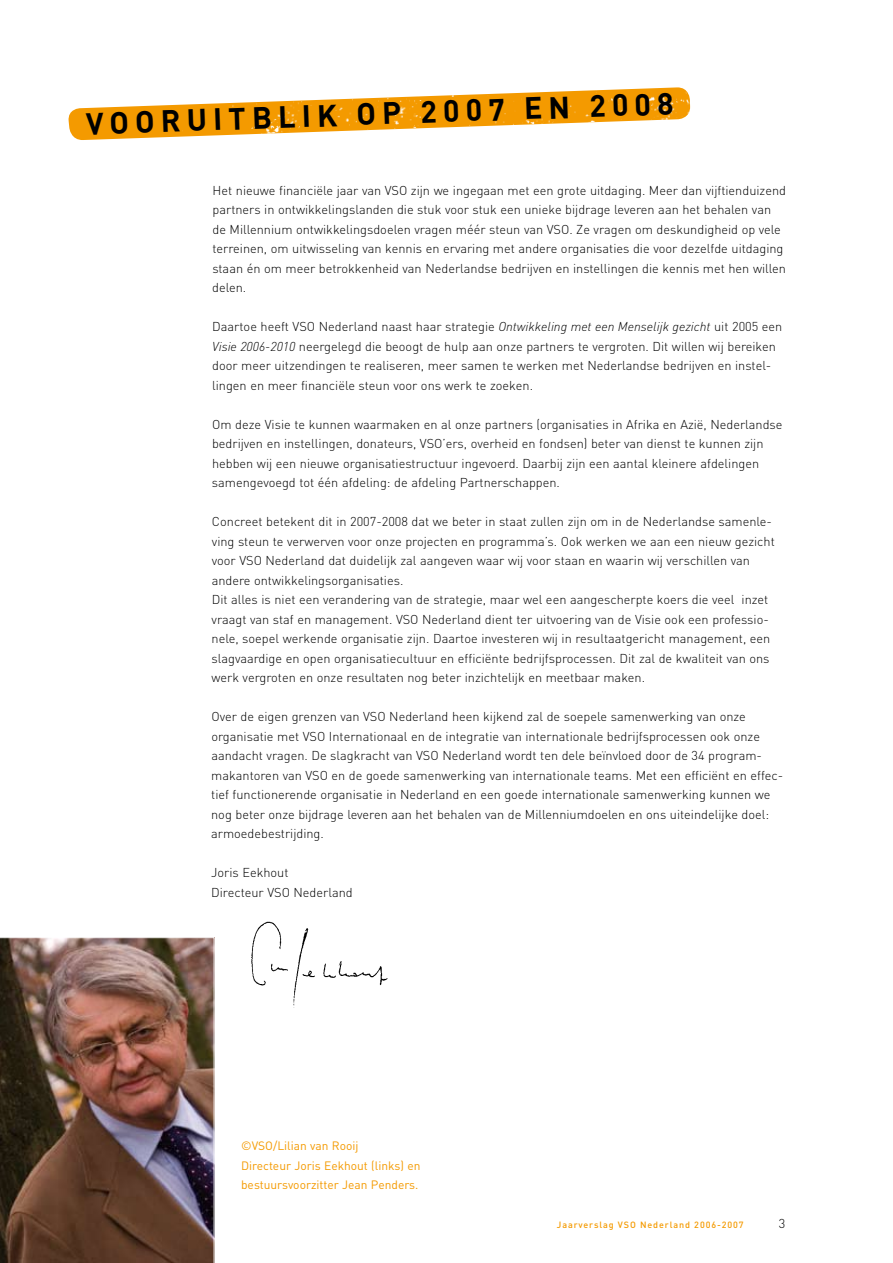
<style>
.page{position:relative;width:893px;height:1263px;background:#fff}
.page>*{position:absolute;margin:0;border:0;box-sizing:border-box;transform-origin:0 0}
.t1{font:700 30.45px "DIN";color:#000}
.t2{font:300 12.75px/19.5px "DIN";color:#000}
.t3{font:12px/19.5px "DIN";color:#f49a00}
.t4{font:500 9px "DIN";letter-spacing:.1em;color:#f49a00}
.s1{font-style:italic}
</style>
<div class="page">
<img style="left:0;top:938px;width:214px;height:325px">
<img style="left:251px;top:921px;width:137px;height:87px">
<svg style="left:68px;top:106px;width:72px;height:34px;background:#f5a41a"></svg>
<img style="left:138px;top:87px;width:552px;height:51px">
<h1 class="t1" style="left:85px;top:104px;width:589px;rotate:-2deg">vooruitblik op 2007 en 2008</h1>
<p class="t2" style="left:212px;top:180px;width:575px">Het nieuwe financiële jaar van VSO zijn we ingegaan met een grote uitdaging. Meer dan vijftienduizend partners in ontwikkelingslanden die stuk voor stuk een unieke bijdrage leveren aan het behalen van de Millennium ontwikkelingsdoelen vragen méér steun van VSO. Ze vragen om deskundigheid op vele terreinen, om uitwisseling van kennis en ervaring met andere organisaties die voor dezelfde uitdaging staan én om meer betrokkenheid van Nederlandse bedrijven en instellingen die kennis met hen willen delen.</p>
<p class="t2" style="left:212px;top:317px;width:572px">Daartoe heeft VSO Nederland naast haar strategie <span class="s1">Ontwikkeling met een Menselijk gezicht</span> uit 2005 een <span class="s1">Visie 2006-2010</span> neergelegd die beoogt de hulp aan onze partners te vergroten. Dit willen wij bereiken door meer uitzendingen te realiseren, meer samen te werken met Nederlandse bedrijven en instel&shy;lingen en meer financiële steun voor ons werk te zoeken.</p>
<p class="t2" style="left:212px;top:414px;width:572px">Om deze Visie te kunnen waarmaken en al onze partners (organisaties in Afrika en Azië, Nederlandse bedrijven en instellingen, donateurs, VSO’ers, overheid en fondsen) beter van dienst te kunnen zijn hebben wij een nieuwe organisatiestructuur ingevoerd. Daarbij zijn een aantal kleinere afdelingen samengevoegd tot één afdeling: de afdeling Partnerschappen.</p>
<p class="t2" style="left:211px;top:512px;width:565px">Concreet betekent dit in 2007-2008 dat we beter in staat zullen zijn om in de Nederlandse samenle&shy;ving steun te verwerven voor onze projecten en programma’s. Ook werken we aan een nieuw gezicht voor VSO Nederland dat duidelijk zal aangeven waar wij voor staan en waarin wij verschillen van andere ontwikkelingsorganisaties.<br>Dit alles is niet een verandering van de strategie, maar wel een aangescherpte koers die veel inzet vraagt van staf en management. VSO Nederland dient ter uitvoering van de Visie ook een professio&shy;nele, soepel werkende organisatie zijn. Daartoe investeren wij in resultaatgericht management, een slagvaardige en open organisatiecultuur en efficiënte bedrijfsprocessen. Dit zal de kwaliteit van ons werk vergroten en onze resultaten nog beter inzichtelijk en meetbaar maken.</p>
<p class="t2" style="left:211px;top:707px;width:573px">Over de eigen grenzen van VSO Nederland heen kijkend zal de soepele samenwerking van onze organisatie met VSO Internationaal en de integratie van internationale bedrijfsprocessen ook onze aandacht vragen. De slagkracht van VSO Nederland wordt ten dele beïnvloed door de 34 program&shy;makantoren van VSO en de goede samenwerking van internationale teams. Met een efficiënt en effec&shy;tief functionerende organisatie in Nederland en een goede internationale samenwerking kunnen we nog beter onze bijdrage leveren aan het behalen van de Millenniumdoelen en ons uiteindelijke doel: armoedebestrijding.</p>
<p class="t2" style="left:211px;top:863px;width:143px">Joris Eekhout<br>Directeur VSO Nederland</p>
<p class="t3" style="left:241px;top:1136px;width:181px">©VSO/Lilian van Rooij<br>Directeur Joris Eekhout (links) en bestuursvoorzitter Jean Penders.</p>
<p class="t4" style="left:557px;top:1219px;width:188px">Jaarverslag VSO Nederland 2006-2007</p>
<p class="t2" style="left:779px;top:1214px;width:8px">3</p>
</div>
